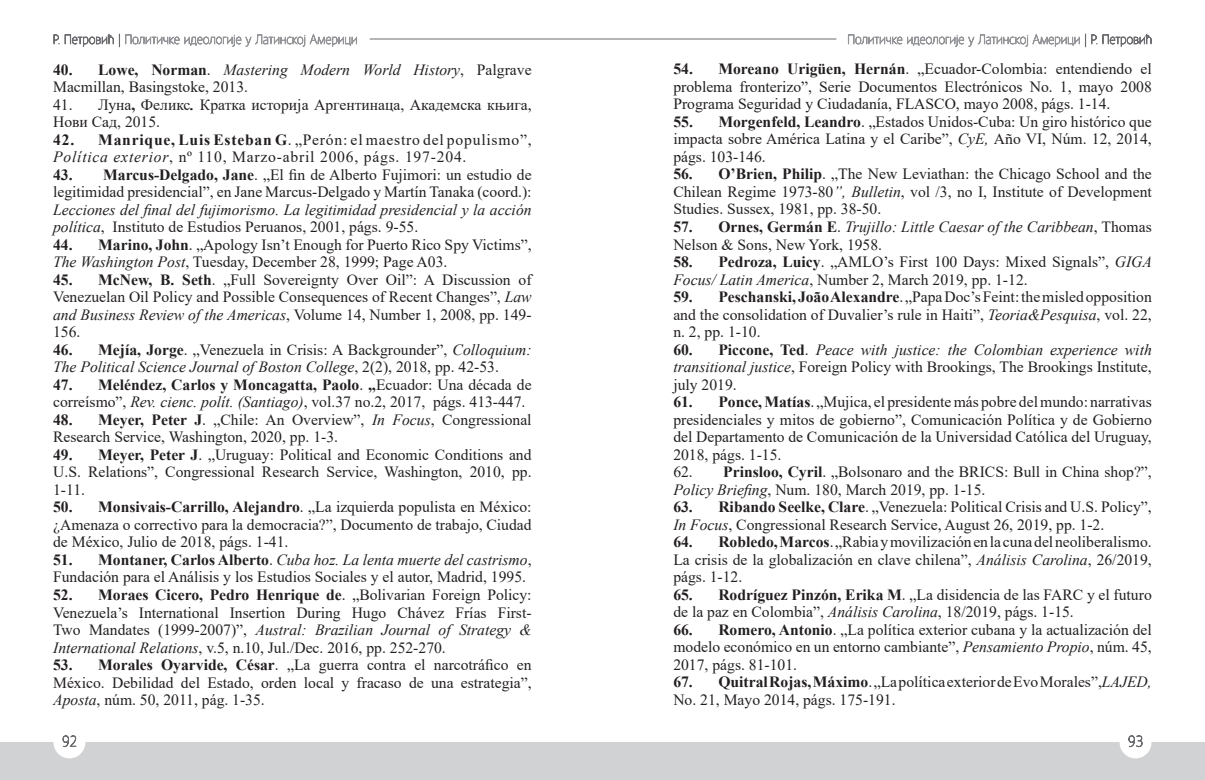
<style>
.page{position:relative;width:1205px;height:780px;background:#fff}
.page>*{position:absolute;margin:0;border:0;box-sizing:border-box;transform-origin:0 0}
.t1{font:15.62px/17.5px "Times New Roman";color:#231f20}
.t2{font:italic 15.62px/17.5px "Times New Roman";color:#231f20}
.t3{font:15.62px/17.5px "Times New Roman";letter-spacing:.05em;color:#231f20}
.s1{font-weight:700}
.s2{font-style:italic}
.s3{font-weight:700;font-style:italic}
.s4{font-style:normal}
.s5{font-weight:700;font-style:normal}
</style>
<div class="page">
<div style="left:0;top:742px;width:1205px;height:38px;background:#d1d2d4"></div>
<div style="left:54px;top:726px;width:31px;height:32px;background:#fff;border-radius:50%"></div>
<div style="left:1119px;top:726px;width:32px;height:32px;background:#fff;border-radius:50%"></div>
<svg style="left:62px;top:735px;width:14px;height:12px"></svg>
<svg style="left:53px;top:33px;width:304px;height:14px"></svg>
<svg style="left:848px;top:33px;width:303px;height:14px"></svg>
<svg style="left:1128px;top:735px;width:14px;height:12px"></svg>
<hr style="left:370px;top:39px;width:466px;height:1px;background:#6c6d70">
<p class="t1" style="left:53px;top:60px;width:480px"><span class="s1">40. Lowe, Norman</span>. <span class="s2">Mastering Modern World History</span>, Palgrave<br>Macmillan, Basingstoke, 2013.</p>
<p class="t1" style="left:53px;top:95px;width:480px">41. Луна<span class="s1">,</span> Феликс<span class="s3">.</span> Кратка историја Аргентинаца, Академска књига,<br>Нови Сад, 2015.</p>
<p class="t3" style="left:53px;top:130px;width:480px"><span class="s1">42. Manrique, Luis Esteban G</span>. „Perón: el maestro del populismo”,<br><span class="s2">Política exterior</span>, nº 110, Marzo-abril 2006, págs. 197-204.</p>
<p class="t1" style="left:53px;top:165px;width:480px"><span class="s1">43. Marcus-Delgado, Jane</span>. „El fin de Alberto Fujimori: un estudio de legitimidad presidencial”, en Jane Marcus-Delgado y Martín Tanaka (coord.):</p>
<p class="t2" style="left:53px;top:200px;width:480px">Lecciones del final del fujimorismo. La legitimidad presidencial y la acción política<span class="s4">, Instituto de Estudios Peruanos, 2001, págs. 9-55.</span></p>
<p class="t1" style="left:53px;top:235px;width:480px"><span class="s1">44. Marino, Јohn</span>. „Apology Isn’t Enough for Puerto Rico Spy Victims”,<br><span class="s2">The Washington Post</span>, Tuesday, December 28, 1999; Page A03.</p>
<p class="t1" style="left:53px;top:270px;width:480px;text-align:justify"><span class="s1">45. McNew, B. Seth</span>. „Full Sovereignty Over Oil”: A Discussion of Venezuelan Oil Policy and Possible Consequences of Recent Changes”, <span class="s2">Law and Business Review of the Americas</span>, Volume 14, Number 1, 2008, pp. 149- 156.</p>
<p class="t1" style="left:53px;top:340px;width:480px"><span class="s1">46. Mejía, Jorge</span>. „Venezuela in Crisis: A Backgrounder”, <span class="s2">Colloquium:<br>The Political Science Journal of Boston College</span>, 2(2), 2018, pp. 42-53.</p>
<p class="t1" style="left:53px;top:375px;width:480px"><span class="s1">47. Meléndez, Carlos y Moncagatta, Paolo</span>. <span class="s1">„</span>Ecuador: Una década de correísmo”, <span class="s2">Rev. cienc. polít. (Santiago)</span>, vol.37 no.2, 2017, págs. 413-447.</p>
<p class="t1" style="left:53px;top:410px;width:480px"><span class="s1">48. Meyer, Peter J</span>. „Chile: An Overview”, <span class="s2">In Focus</span>, Congressional<br>Research Service, Washington, 2020, pp. 1-3.</p>
<p class="t1" style="left:53px;top:445px;width:480px;text-align:justify"><span class="s1">49. Meyer, Peter J</span>. „Uruguay: Political and Economic Conditions and U.S. Relations”, Congressional Research Service, Washington, 2010, pp.<br>1-11.</p>
<p class="t1" style="left:53px;top:498px;width:480px;text-align:justify"><span class="s1">50. Monsivais-Carrillo, Alejandro</span>. „La izquierda populista en México: ¿Amenaza o correctivo para la democracia?”, Documento de trabajo, Ciudad de México, Julio de 2018, págs. 1-41.</p>
<p class="t1" style="left:53px;top:550px;width:480px"><span class="s1">51. Montaner, Carlos Alberto</span>. <span class="s2">Cuba hoz. La lenta muerte del castrismo</span>,<br>Fundación para el Análisis y los Estudios Sociales y el autor, Madrid, 1995.</p>
<p class="t1" style="left:53px;top:585px;width:480px;text-align:justify"><span class="s1">52. Moraes Cicero, Pedro Henrique de</span>. „Bolivarian Foreign Policy:<br>Venezuela’s International Insertion During Hugo Chávez Frías First-Two Mandates (1999-2007)”, <span class="s2">Austral: Brazilian Journal of Strategy &amp; International Relations</span>, v.5, n.10, Jul./Dec. 2016, pp. 252-270.</p>
<p class="t1" style="left:53px;top:655px;width:480px;text-align:justify"><span class="s1">53. Morales Oyarvide, César</span>. „La guerra contra el narcotráfico en México. Debilidad del Estado, orden local y fracaso de una estrategia”, <span class="s2">Aposta</span>, núm. 50, 2011, pág. 1-35.</p>
<p class="t1" style="left:673px;top:60px;width:480px;text-align:justify"><span class="s1">54. Moreano Urigüen, Hernán</span>. „Ecuador-Colombia: entendiendo el problema fronterizo”, Serie Documentos Electrónicos No. 1, mayo 2008<br>Programa Seguridad y Ciudadanía, FLASCO, mayo 2008, págs. 1-14.</p>
<p class="t1" style="left:673px;top:112px;width:480px;text-align:justify"><span class="s1">55. Morgenfeld, Leandro</span>. „Estados Unidos-Cuba: Un giro histórico que impacta sobre América Latina y el Caribe”, <span class="s2">CyE,</span> Año VI, Núm. 12, 2014, págs. 103-146.</p>
<p class="t1" style="left:673px;top:165px;width:480px;text-align:justify"><span class="s1">56. O’Brien, Philip</span>. „The New Leviathan: the Chicago School and the Chilean Regime 1973-80<span class="s2">”, Bulletin</span>, vol /3, no I, Institute of Development Studies. Sussex, 1981, pp. 38-50.</p>
<p class="t2" style="left:673px;top:218px;width:480px"><span class="s5">57. Ornes, Germán E</span><span class="s4">.</span> Trujillo: Little Caesar of the Caribbean<span class="s4">, Thomas<br>Nelson &amp; Sons, New York, 1958.</span></p>
<p class="t1" style="left:673px;top:252px;width:480px"><span class="s1">58. Pedroza, Luicy</span>. „AMLO’s First 100 Days: Mixed Signals”, <span class="s2">GIGA<br>Focus/ Latin America</span>, Number 2, March 2019, pp. 1-12.</p>
<p class="t1" style="left:673px;top:287px;width:480px;text-align:justify"><span class="s1">59. Peschanski, João Alexandre</span>. „Papa Doc’s Feint: the misled opposition and the consolidation of Duvalier’s rule in Haiti”, <span class="s2">Teoria&amp;Pesquisa</span>, vol. 22, n. 2, pp. 1-10.</p>
<p class="t2" style="left:673px;top:340px;width:480px;text-align:justify"><span class="s5">60. Piccone, Ted</span><span class="s4">.</span> Peace with justice: the Colombian experience with transitional justice<span class="s4">, Foreign Policy with Brookings, The Brookings Institute, july 2019.</span></p>
<p class="t1" style="left:673px;top:392px;width:480px;text-align:justify"><span class="s1">61. Ponce, Matías</span>. „Mujica, el presidente más pobre del mundo: narrativas presidenciales y mitos de gobierno”, Comunicación Política y de Gobierno del Departamento de Comunicación de la Universidad Católica del Uruguay, 2018, págs. 1-15.</p>
<p class="t1" style="left:673px;top:462px;width:480px">62. <span class="s1">Prinsloo, Cyril</span>. „Bolsonaro and the BRICS: Bull in China shop?”,<br><span class="s2">Policy Briefing</span>, Num. 180, March 2019, pp. 1-15.</p>
<p class="t1" style="left:673px;top:497px;width:480px"><span class="s1">63. Ribando Seelke, Clare</span>. „Venezuela: Political Crisis and U.S. Policy”,<br><span class="s2">In Focus</span>, Congressional Research Service, August 26, 2019, pp. 1-2.</p>
<p class="t1" style="left:673px;top:532px;width:480px;text-align:justify"><span class="s1">64. Robledo, Marcos</span>. „Rabia y movilización en la cuna del neoliberalismo.<br>La crisis de la globalización en clave chilena”, <span class="s2">Análisis Carolina</span>, 26/2019, págs. 1-12.</p>
<p class="t1" style="left:673px;top:585px;width:480px"><span class="s1">65. Rodríguez Pinzón, Erika M</span>. „La disidencia de las FARC y el futuro de la paz en Colombia”, <span class="s2">Análisis Carolina</span>, 18/2019, págs. 1-15.</p>
<p class="t1" style="left:673px;top:620px;width:480px;text-align:justify"><span class="s1">66. Romero, Antonio</span>. „La política exterior cubana y la actualización del modelo económico en un entorno cambiante”, <span class="s2">Pensamiento Propio</span>, núm. 45, 2017, págs. 81-101.</p>
<p class="t1" style="left:673px;top:672px;width:480px"><span class="s1">67. Quitral Rojas, Máximo</span>. „La política exterior de Evo Morales”,<span class="s2">LAJED,<br></span>No. 21, Mayo 2014, págs. 175-191.</p>
</div>
